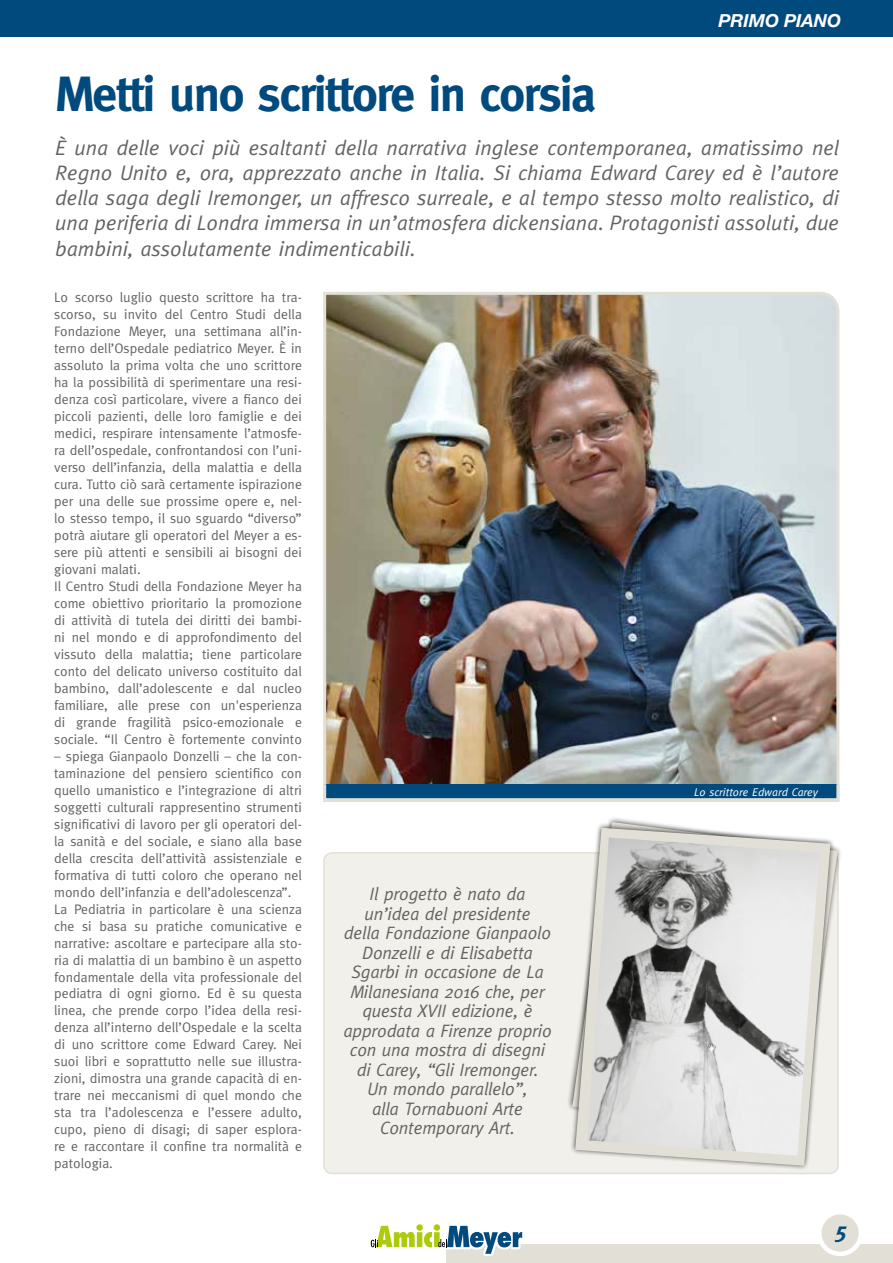
<style>
.page{position:relative;width:893px;height:1263px;background:#fff}
.page>*{position:absolute;margin:0;border:0;box-sizing:border-box;transform-origin:0 0}
.t1{font:700 49.5px "Meta";letter-spacing:-.03em;color:#004a7d}
.t2{font:italic 700 22.5px "Meta";color:#004a7d}
.t3{font:italic 21px/25.2px "Meta";color:#646363;text-align:justify}
.t4{font:italic 18px/19.5px "Meta";letter-spacing:-.01em;color:#646363;text-align:center}
.t5{font:italic 700 18px "Helvetica Neue LT Std";color:#fff}
.t6{font:13.8px/17px "Meta";color:#646363}
.t7{font:italic 11.25px "Meta";color:#fff}
</style>
<div class="page">
<div style="left:324px;top:853px;width:514px;height:320px;background:#f1f0ea;border-radius:9px"></div>
<div style="left:0;top:0;width:893px;height:37px;background:#004a7d"></div>
<img style="left:323px;top:292px;width:517px;height:510px">
<svg style="left:565px;top:818px;width:276px;height:326px"></svg>
<svg style="left:569px;top:820px;width:267px;height:354px"></svg>
<svg style="left:575px;top:828px;width:255px;height:338px"></svg>
<img style="left:587px;top:837px;width:232px;height:318px">
<div style="left:325px;top:784px;width:513px;height:16px;background:#004a7d"></div>
<div style="left:323px;top:783px;width:516px;height:18px;border:3px solid #e2e0d6"></div>
<div style="left:446px;top:1243px;width:447px;height:20px;background:#e2e0d6"></div>
<svg style="left:817px;top:1210px;width:46px;height:46px;fill:#e2e0d6"></svg>
<svg style="left:366px;top:1173px;width:161px;height:83px"></svg>
<h1 class="t1" style="left:55px;top:65px;width:542px">Metti uno scrittore in corsia</h1>
<h3 class="t5" style="left:718px;top:10px;width:124px">PRIMO PIANO</h3>
<p class="t3" style="left:55px;top:135px;width:785px">È una delle voci più esaltanti della narrativa inglese contemporanea, amatissimo nel Regno Unito e, ora, apprezzato anche in Italia. Si chiama Edward Carey ed è l’autore della saga degli Iremonger, un affresco surreale, e al tempo stesso molto realistico, di una periferia di Londra immersa in un’atmosfera dickensiana. Protagonisti assoluti, due bambini, assolutamente indimenticabili.</p>
<p class="t6" style="left:54px;top:289px;width:249px">Lo scorso luglio questo scrittore ha tra&shy;scorso, su invito del Centro Studi della Fondazione Meyer, una settimana all’in&shy;terno dell’Ospedale pediatrico Meyer. È in assoluto la prima volta che uno scrittore ha la possibilità di sperimentare una resi&shy;denza così particolare, vivere a fianco dei piccoli pazienti, delle loro famiglie e dei medici, respirare intensamente l’atmosfe&shy;ra dell’ospedale, confrontandosi con l’uni&shy;verso dell’infanzia, della malattia e della cura. Tutto ciò sarà certamente ispirazione per una delle sue prossime opere e, nel&shy;lo stesso tempo, il suo sguardo “diverso” potrà aiutare gli operatori del Meyer a es&shy;sere più attenti e sensibili ai bisogni dei giovani malati.<br>Il Centro Studi della Fondazione Meyer ha come obiettivo prioritario la promozione di attività di tutela dei diritti dei bambi&shy;ni nel mondo e di approfondimento del vissuto della malattia; tiene particolare conto del delicato universo costituito dal bambino, dall’adolescente e dal nucleo familiare, alle prese con un'esperienza di grande fragilità psico-emozionale e sociale. “Il Centro è fortemente convinto</p>
<p class="t6" style="left:54px;top:747px;width:249px">– spiega Gianpaolo Donzelli – che la con&shy;taminazione del pensiero scientifico con quello umanistico e l’integrazione di altri soggetti culturali rappresentino strumenti significativi di lavoro per gli operatori del&shy;la sanità e del sociale, e siano alla base della crescita dell’attività assistenziale e formativa di tutti coloro che operano nel mondo dell’infanzia e dell’adolescenza”.<br>La Pediatria in particolare è una scienza che si basa su pratiche comunicative e narrative: ascoltare e partecipare alla sto&shy;ria di malattia di un bambino è un aspetto fondamentale della vita professionale del pediatra di ogni giorno. Ed è su questa linea, che prende corpo l’idea della resi&shy;denza all’interno dell’Ospedale e la scelta di uno scrittore come Edward Carey. Nei suoi libri e soprattutto nelle sue illustra&shy;zioni, dimostra una grande capacità di en&shy;trare nei meccanismi di quel mondo che sta tra l’adolescenza e l’essere adulto, cupo, pieno di disagi; di saper esplora&shy;re e raccontare il confine tra normalità e patologia.</p>
<p class="t4" style="left:343px;top:884px;width:210px">Il progetto è nato da un’idea del presidente<br>della Fondazione Gianpaolo<br>Donzelli e di Elisabetta<br>Sgarbi in occasione de La<br>Milanesiana 2016 che, per questa XVII edizione, è approdata a Firenze proprio con una mostra di disegni di Carey, “Gli Iremonger.<br>Un mondo parallelo”,<br>alla Tornabuoni Arte<br>Contemporary Art.</p>
<p class="t7" style="left:694px;top:785px;width:125px">Lo scrittore Edward Carey</p>
<h2 class="t2" style="left:834px;top:1217px;width:20px">5</h2>
</div>
